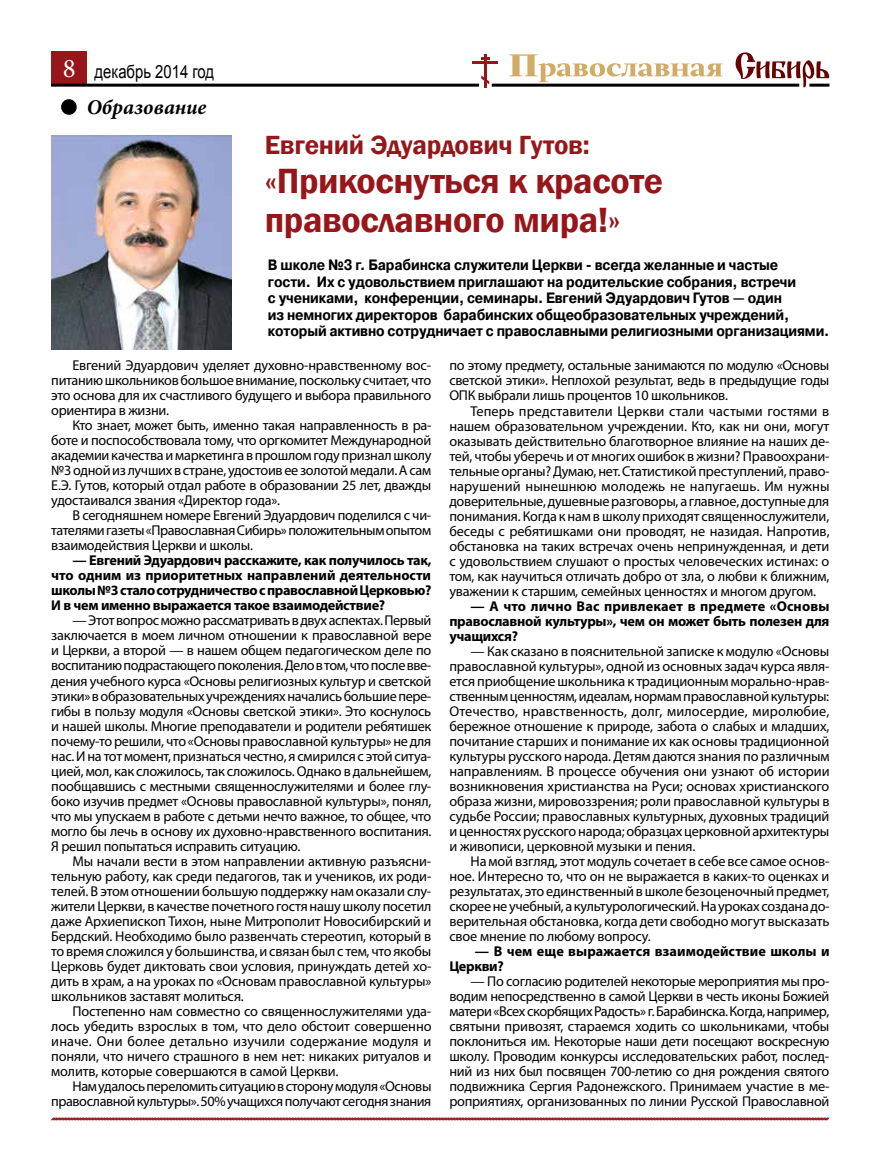
<style>
.page{position:relative;width:872px;height:1170px;background:#fff}
.page>*{position:absolute;margin:0;border:0;box-sizing:border-box;transform-origin:0 0}
.t1{font:600 36px/39px "Franklin Gothic";letter-spacing:-.01em;color:#97161a}
.t2{font:600 27px "Franklin Gothic";letter-spacing:-.01em;color:#97161a}
.t3{font:italic 700 21px "Minion Pro";color:#000}
.t4{font:18.15px "Arial";color:#000;scale:.82 1}
.t5{font:700 15px/16.5px "zn Pragmatica";letter-spacing:-.01em;color:#000;scale:.9 1}
.t6{font:14.25px/15px "Myriad Pro";letter-spacing:-.02em;color:#000;text-align:justify}
.t7{font:700 14.25px/15px "Myriad Pro";letter-spacing:-.02em;color:#000;text-align:justify}
.t8{font:700 14.25px/15px "Myriad Pro";letter-spacing:.005em;color:#000}
.s1{font-family:"Minion Pro";font-size:27px;color:#fff}
</style>
<div class="page">
<svg style="left:509px;top:54px;width:213px;height:28px"></svg>
<svg style="left:735px;top:52px;width:94px;height:35px"></svg>
<div style="left:51px;top:51px;width:36px;height:34px;background:#97161a"></div>
<hr style="left:51px;top:84px;width:428px;height:3px;background:#000">
<hr style="left:492px;top:84px;width:307px;height:3px;background:#000">
<hr style="left:809px;top:84px;width:20px;height:3px;background:#000">
<hr style="left:484px;top:55px;width:2px;height:33px;background:#97161a">
<hr style="left:473px;top:61px;width:25px;height:2px;background:#97161a">
<svg style="left:481px;top:57px;width:8px;height:2px"></svg>
<svg style="left:481px;top:75px;width:8px;height:9px"></svg>
<svg style="left:51px;top:1117px;width:779px;height:3px;background:#b15355"></svg>
<div style="left:61px;top:99px;width:16px;height:16px;background:#000;border-radius:50%"></div>
<img style="left:51px;top:135px;width:181px;height:215px">
<p class="t4" style="left:63px;top:59px;width:186px"><span class="s1">8</span> декабрь 2014 год</p>
<h3 class="t3" style="left:87px;top:92px;width:121px">Образование</h3>
<h2 class="t2" style="left:265px;top:128px;width:326px">Евгений Эдуардович Гутов:</h2>
<h1 class="t1" style="left:265px;top:162px;width:400px">«Прикоснуться к красоте православного мира!»</h1>
<p class="t5" style="left:268px;top:257px;width:625px">В школе №3 г. Барабинска служители Церкви - всегда желанные и частые<br>гости. Их с удовольствием приглашают на родительские собрания, встречи<br>с учениками, конференции, семинары. Евгений Эдуардович Гутов — один<br>из немногих директоров барабинских общеобразовательных учреждений, который активно сотрудничает с православными религиозными организациями.</p>
<p class="t6" style="left:51px;top:357px;width:381px;text-indent:21px">Евгений Эдуардович уделяет духовно-нравственному вос&shy;питанию школьников большое внимание, поскольку считает, что это основа для их счастливого будущего и выбора правильного ориентира в жизни.</p>
<p class="t6" style="left:51px;top:417px;width:382px;text-indent:21px">Кто знает, может быть, именно такая направленность в ра&shy;боте и поспособствовала тому, что оргкомитет Международной академии качества и маркетинга в прошлом году признал школу №3 одной из лучших в стране, удостоив ее золотой медали. А сам Е.Э. Гутов, который отдал работе в образовании 25 лет, дважды удостаивался звания «Директор года».</p>
<p class="t6" style="left:51px;top:508px;width:381px;text-indent:21px">В сегодняшнем номере Евгений Эдуардович поделился с чи&shy;тателями газеты «Православная Сибирь» положительным опытом взаимодействия Церкви и школы.</p>
<p class="t7" style="left:51px;top:552px;width:381px;text-indent:21px">— Евгений Эдуардович расскажите, как получилось так, что одним из приоритетных направлений деятельности школы №3 стало сотрудничество с православной Церковью?<br>И в чем именно выражается такое взаимодействие?</p>
<p class="t6" style="left:51px;top:613px;width:382px;text-indent:21px">— Этот вопрос можно рассматривать в двух аспектах. Первый заключается в моем личном отношении к православной вере и Церкви, а второй — в нашем общем педагогическом деле по воспитанию подрастающего поколения. Дело в том, что после вве&shy;дения учебного курса «Основы религиозных культур и светской этики» в образовательных учреждениях начались большие пере&shy;гибы в пользу модуля «Основы светской этики». Это коснулось и нашей школы. Многие преподаватели и родители ребятишек почему-то решили, что «Основы православной культуры» не для нас. И на тот момент, признаться честно, я смирился с этой ситуа&shy;цией, мол, как сложилось, так сложилось. Однако в дальнейшем, пообщавшись с местными священнослужителями и более глу&shy;боко изучив предмет «Основы православной культуры», понял, что мы упускаем в работе с детьми нечто важное, то общее, что могло бы лечь в основу их духовно-нравственного воспитания.<br>Я решил попытаться исправить ситуацию.</p>
<p class="t6" style="left:51px;top:853px;width:382px;text-indent:21px">Мы начали вести в этом направлении активную разъясни&shy;тельную работу, как среди педагогов, так и учеников, их роди&shy;телей. В этом отношении большую поддержку нам оказали слу&shy;жители Церкви, в качестве почетного гостя нашу школу посетил даже Архиепископ Тихон, ныне Митрополит Новосибирский и Бердский. Необходимо было развенчать стереотип, который в то время сложился у большинства, и связан был с тем, что якобы Церковь будет диктовать свои условия, принуждать детей хо&shy;дить в храм, а на уроках по «Основам православной культуры» школьников заставят молиться.</p>
<p class="t6" style="left:51px;top:1003px;width:382px;text-indent:21px">Постепенно нам совместно со священнослужителями уда&shy;лось убедить взрослых в том, что дело обстоит совершенно иначе. Они более детально изучили содержание модуля и поняли, что ничего страшного в нем нет: никаких ритуалов и молитв, которые совершаются в самой Церкви.</p>
<p class="t6" style="left:51px;top:1078px;width:382px;text-align:right">Нам удалось переломить ситуацию в сторону модуля «Основы православной культуры». 50% учащихся получают сегодня знания</p>
<p class="t6" style="left:449px;top:358px;width:381px">по этому предмету, остальные занимаются по модулю «Основы светской этики». Неплохой результат, ведь в предыдущие годы ОПК выбрали лишь процентов 10 школьников.</p>
<p class="t6" style="left:449px;top:403px;width:382px;text-indent:21px">Теперь представители Церкви стали частыми гостями в нашем образовательном учреждении. Кто, как ни они, могут оказывать действительно благотворное влияние на наших де&shy;тей, чтобы уберечь и от многих ошибок в жизни? Правоохрани&shy;тельные органы? Думаю, нет. Статистикой преступлений, право&shy;нарушений нынешнюю молодежь не напугаешь. Им нужны доверительные, душевные разговоры, а главное, доступные для понимания. Когда к нам в школу приходят священнослужители, беседы с ребятишками они проводят, не назидая. Напротив, обстановка на таких встречах очень непринужденная, и дети с удовольствием слушают о простых человеческих истинах: о том, как научиться отличать добро от зла, о любви к ближним, уважении к старшим, семейных ценностях и многом другом.</p>
<p class="t7" style="left:449px;top:598px;width:381px;text-indent:21px">— А что лично Вас привлекает в предмете «Основы православной культуры», чем он может быть полезен для учащихся?</p>
<p class="t6" style="left:449px;top:643px;width:382px;text-indent:21px">— Как сказано в пояснительной записке к модулю «Основы православной культуры», одной из основных задач курса явля&shy;ется приобщение школьника к традиционным морально-нрав&shy;ственным ценностям, идеалам, нормам православной культуры:<br>Отечество, нравственность, долг, милосердие, миролюбие, бережное отношение к природе, забота о слабых и младших, почитание старших и понимание их как основы традиционной культуры русского народа. Детям даются знания по различным направлениям. В процессе обучения они узнают об истории возникновения христианства на Руси; основах христианского образа жизни, мировоззрения; роли православной культуры в судьбе России; православных культурных, духовных традиций и ценностях русского народа; образцах церковной архитектуры и живописи, церковной музыки и пения.</p>
<p class="t6" style="left:449px;top:853px;width:382px;text-indent:21px">На мой взгляд, этот модуль сочетает в себе все самое основ&shy;ное. Интересно то, что он не выражается в каких-то оценках и результатах, это единственный в школе безоценочный предмет, скорее не учебный, а культурологический. На уроках создана до&shy;верительная обстановка, когда дети свободно могут высказать свое мнение по любому вопросу.</p>
<p class="t8" style="left:449px;top:943px;width:382px;text-indent:26px">— В чем еще выражается взаимодействие школы и<br>Церкви?</p>
<p class="t6" style="left:449px;top:973px;width:381px;text-indent:21px">— По согласию родителей некоторые мероприятия мы про&shy;водим непосредственно в самой Церкви в честь иконы Божией матери «Всех скорбящих Радость» г. Барабинска. Когда, например, святыни привозят, стараемся ходить со школьниками, чтобы поклониться им. Некоторые наши дети посещают воскресную школу. Проводим конкурсы исследовательских работ, послед&shy;ний из них был посвящен 700-летию со дня рождения святого подвижника Сергия Радонежского. Принимаем участие в ме&shy;роприятиях, организованных по линии Русской Православной</p>
</div>
